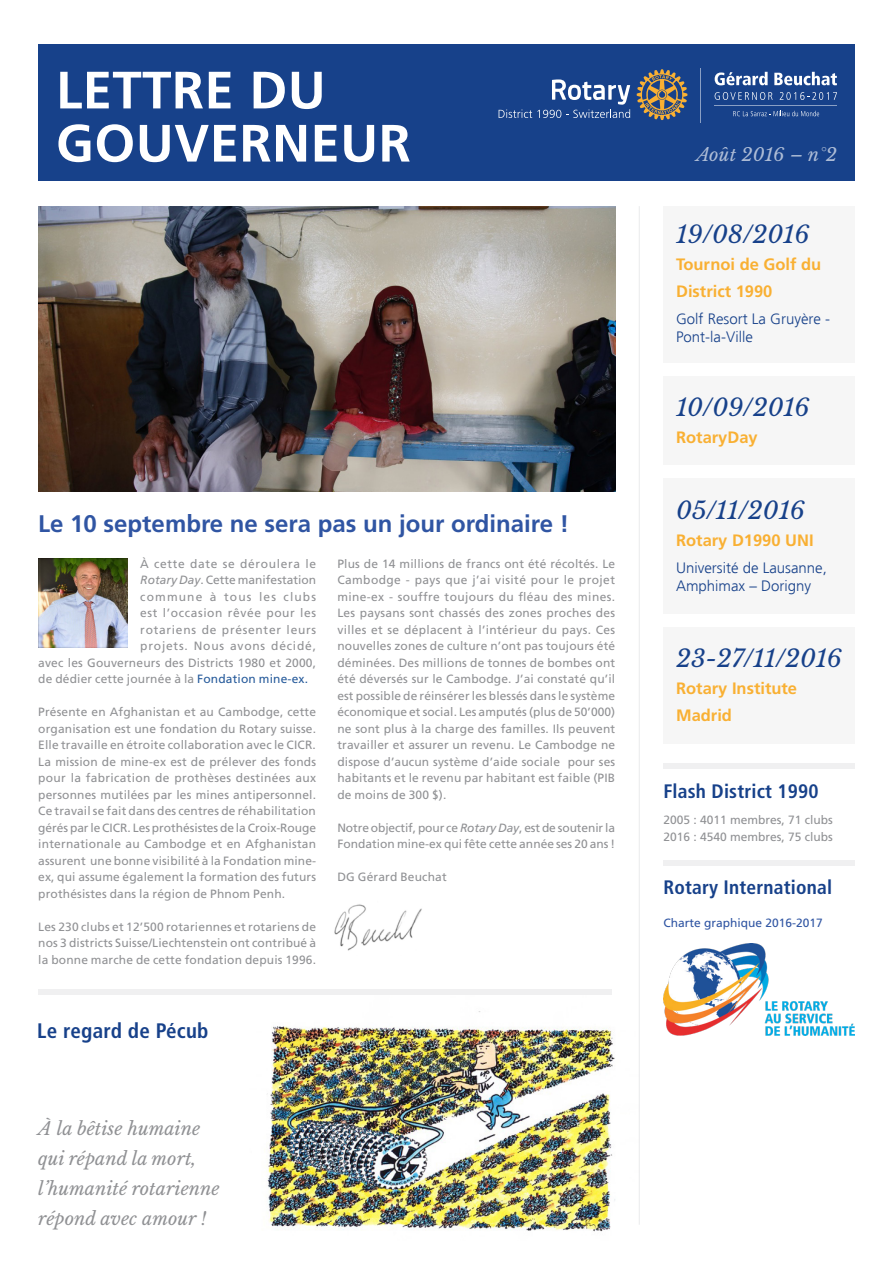
<style>
.page{position:relative;width:893px;height:1263px;background:#fff}
.page>*{position:absolute;margin:0;border:0;box-sizing:border-box;transform-origin:0 0}
.t1{font:700 52.5px/53.1px "Frutiger LT Std";letter-spacing:.01em;color:#fff}
.t2{font:italic 24px "Libre Baskerville";color:#17418a}
.t3{font:700 24px "Frutiger LT Std";color:#3055a3}
.t4{font:700 condensed 21px "Frutiger LT Std";letter-spacing:.01em;color:#17418a}
.t5{font:700 condensed 19.5px "Frutiger LT Std";letter-spacing:.01em;color:#17418a}
.t6{font:italic 18px/30px "Libre Baskerville";color:#909194}
.t7{font:italic 18px "Libre Baskerville";letter-spacing:.01em;color:#fff}
.t8{font:700 16.5px/27px "Frutiger LT Std";color:#f9b033}
.t9{font:300 15px/18px "Frutiger LT Std";color:#17418a}
.t10{font:12px/16.5px "Frutiger LT Std";letter-spacing:.015em;color:#909194;text-align:justify}
.t11{font:12px "Frutiger LT Std";letter-spacing:.055em;color:#909194}
.t12{font:12px "Frutiger LT Std";letter-spacing:.06em;color:#909194}
.t13{font:12px "Frutiger LT Std";letter-spacing:.065em;color:#909194}
.t14{font:12px "Frutiger LT Std";color:#3055a3}
.t15{font:12px "Frutiger LT Std";letter-spacing:.095em;color:#909194}
.s1{font-style:italic}
.s2{color:#275b9b}
</style>
<div class="page">
<img style="left:267px;top:1011px;width:348px;height:221px">
<div style="left:38px;top:990px;width:574px;height:5px;background:#f0f0f1"></div>
<div style="left:663px;top:206px;width:192px;height:157px;background:#f6f6f6"></div>
<div style="left:663px;top:479px;width:192px;height:135px;background:#f6f6f6"></div>
<div style="left:663px;top:627px;width:192px;height:117px;background:#f6f6f6"></div>
<div style="left:663px;top:376px;width:192px;height:89px;background:#f6f6f6"></div>
<div style="left:663px;top:860px;width:192px;height:5px;background:#f0f0f1"></div>
<div style="left:663px;top:764px;width:192px;height:5px;background:#f0f0f1"></div>
<img style="left:663px;top:943px;width:192px;height:92px">
<hr style="left:639px;top:206px;width:1px;height:1019px;background:#989ca5">
<div style="left:38px;top:44px;width:817px;height:137px;background:#17418a"></div>
<hr style="left:700px;top:68px;width:1px;height:55px;background:#fff">
<hr style="left:715px;top:105px;width:122px;height:1px;background:#fff">
<svg style="left:637px;top:69px;width:50px;height:51px"></svg>
<svg style="left:715px;top:72px;width:53px;height:13px"></svg>
<svg style="left:774px;top:72px;width:63px;height:13px"></svg>
<svg style="left:715px;top:92px;width:58px;height:8px"></svg>
<svg style="left:780px;top:92px;width:57px;height:8px"></svg>
<svg style="left:733px;top:111px;width:86px;height:5px"></svg>
<svg style="left:499px;top:79px;width:131px;height:39px"></svg>
<img style="left:334px;top:904px;width:88px;height:47px">
<img style="left:38px;top:206px;width:577px;height:285px">
<img style="left:38px;top:559px;width:90px;height:88px">
<h1 class="t1" style="left:56px;top:64px;width:356px">LETTRE DU<br>GOUVERNEUR</h1>
<h2 class="t3" style="left:38px;top:510px;width:532px">Le 10 septembre ne sera pas un jour ordinaire !</h2>
<p class="t11" style="left:140px;top:557px;width:177px">À cette date se déroulera le</p>
<p class="t10" style="left:140px;top:572px;width:177px"><span class="s1">Rotary Day</span>. Cette manifestation</p>
<p class="t15" style="left:140px;top:590px;width:177px">commune à tous les clubs</p>
<p class="t11" style="left:140px;top:606px;width:177px">est l’occasion rêvée pour les</p>
<p class="t12" style="left:140px;top:623px;width:177px">rotariens de présenter leurs</p>
<p class="t13" style="left:140px;top:639px;width:177px">projets. Nous avons décidé,</p>
<p class="t10" style="left:38px;top:654px;width:279px">avec les Gouverneurs des Districts 1980 et 2000,</p>
<p class="t10" style="left:38px;top:671px;width:271px">de dédier cette journée à la <span class="s2">Fondation mine-ex.</span></p>
<p class="t10" style="left:38px;top:704px;width:279px">Présente en Afghanistan et au Cambodge, cette organisation est une fondation du Rotary suisse.<br>Elle travaille en étroite collaboration avec le CICR.<br>La mission de mine-ex est de prélever des fonds pour la fabrication de prothèses destinées aux personnes mutilées par les mines antipersonnel.<br>Ce travail se fait dans des centres de réhabilitation gérés par le CICR. Les prothésistes de la Croix-Rouge internationale au Cambodge et en Afghanistan assurent une bonne visibilité à la Fondation mine&shy;ex, qui assume également la formation des futurs prothésistes dans la région de Phnom Penh.</p>
<p class="t10" style="left:38px;top:918px;width:279px">Les 230 clubs et 12’500 rotariennes et rotariens de nos 3 districts Suisse/Liechtenstein ont contribué à la bonne marche de cette fondation depuis 1996.</p>
<p class="t10" style="left:337px;top:555px;width:279px">Plus de 14 millions de francs ont été récoltés. Le Cambodge - pays que j’ai visité pour le projet mine-ex - souffre toujours du fléau des mines.<br>Les paysans sont chassés des zones proches des villes et se déplacent à l’intérieur du pays. Ces nouvelles zones de culture n’ont pas toujours été déminées. Des millions de tonnes de bombes ont été déversés sur le Cambodge. J’ai constaté qu’il est possible de réinsérer les blessés dans le système économique et social. Les amputés (plus de 50’000) ne sont plus à la charge des familles. Ils peuvent travailler et assurer un revenu. Le Cambodge ne dispose d’aucun système d’aide sociale pour ses habitants et le revenu par habitant est faible (PIB de moins de 300 $).</p>
<p class="t10" style="left:337px;top:819px;width:279px">Notre objectif, pour ce <span class="s1">Rotary Day</span>, est de soutenir la<br>Fondation mine-ex qui fête cette année ses 20 ans !</p>
<p class="t10" style="left:337px;top:869px;width:111px">DG Gérard Beuchat</p>
<h3 class="t4" style="left:37px;top:1019px;width:173px">Le regard de Pécub</h3>
<h3 class="t6" style="left:38px;top:1113px;width:183px">À la bêtise humaine qui répand la mort, l’humanité rotarienne répond avec amour !</h3>
<h3 class="t7" style="left:696px;top:144px;width:142px">Août 2016 – n°2</h3>
<h2 class="t2" style="left:676px;top:220px;width:135px">19/08/2016</h2>
<h3 class="t8" style="left:676px;top:251px;width:147px">Tournoi de Golf du<br>District 1990</h3>
<p class="t9" style="left:676px;top:310px;width:155px">Golf Resort La Gruyère -<br>Pont-la-Ville</p>
<h2 class="t2" style="left:676px;top:392px;width:135px">10/09/2016</h2>
<h3 class="t8" style="left:676px;top:423px;width:83px">RotaryDay</h3>
<h2 class="t2" style="left:676px;top:495px;width:130px">05/11/2016</h2>
<h3 class="t8" style="left:676px;top:526px;width:139px">Rotary D1990 UNI</h3>
<p class="t9" style="left:676px;top:559px;width:152px">Université de Lausanne,<br>Amphimax – Dorigny</p>
<h2 class="t2" style="left:676px;top:644px;width:167px">23-27/11/2016</h2>
<h3 class="t8" style="left:676px;top:675px;width:123px">Rotary Institute<br>Madrid</h3>
<h3 class="t5" style="left:663px;top:779px;width:157px">Flash District 1990</h3>
<p class="t10" style="left:663px;top:812px;width:171px">2005 : 4011 membres, 71 clubs<br>2016 : 4540 membres, 75 clubs</p>
<h3 class="t5" style="left:663px;top:875px;width:170px">Rotary International</h3>
<p class="t14" style="left:663px;top:916px;width:161px">Charte graphique 2016-2017</p>
</div>
